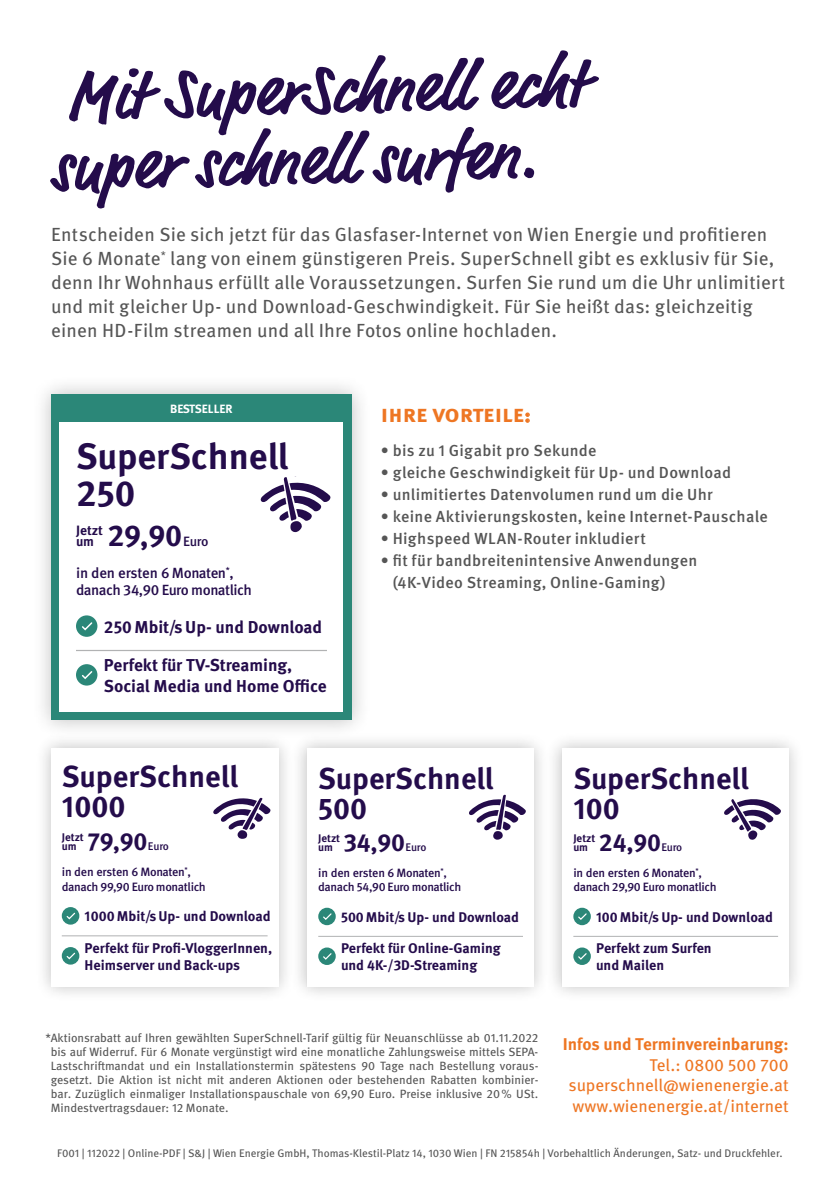
<style>
.page{position:relative;width:840px;height:1191px;background:#fff}
.page>*{position:absolute;margin:0;border:0;box-sizing:border-box;transform-origin:0 0}
.t1{font:700 70px/69.6px "Market Pro";color:#240c4b}
.t2{font:700 36.4px/36.8px "Meta OT";color:#240c4b}
.t3{font:700 30.2px/30.2px "Meta OT";color:#240c4b}
.t4{font:700 30px/30px "Meta OT";color:#240c4b}
.t5{font:700 24.8px "Meta OT";color:#240c4b}
.t6{font:700 24.6px "Meta OT";letter-spacing:-.01em;color:#240c4b}
.t7{font:700 24px "Meta OT";color:#ee7623}
.t8{font:19px/24px "Meta OT";letter-spacing:.01em;color:#565656}
.t9{font:700 17.2px/20.6px "Meta OT";color:#240c4b}
.t10{font:17px/20.4px "Meta OT";color:#ee7623;text-align:justify}
.t11{font:700 17px "Meta OT";letter-spacing:-.005em;color:#ee7623}
.t12{font:500 16px/22px "Meta OT";letter-spacing:.015em;color:#565656}
.t13{font:500 14.8px/17.6px "Meta OT";letter-spacing:-.03em;color:#240c4b}
.t14{font:700 14.2px/17px "Meta OT";color:#240c4b}
.t15{font:700 14px/16.8px "Meta OT";color:#240c4b}
.t16{font:700 13.6px/11px "Meta OT";color:#240c4b}
.t17{font:500 13.6px "Meta OT";color:#240c4b}
.t18{font:12px/14px "Meta OT";color:#565656;text-align:justify}
.t19{font:500 12px/14.4px "Meta OT";letter-spacing:-.03em;color:#240c4b}
.t20{font:700 12px "Meta OT";letter-spacing:-.005em;color:#fff}
.t21{font:11px "Meta OT";color:#565656}
.t22{font:700 11px/9px "Meta OT";letter-spacing:-.01em;color:#240c4b}
.t23{font:500 11px "Meta OT";letter-spacing:-.02em;color:#240c4b}
.s1{font-size:19.6px}
</style>
<div class="page">
<div style="left:290px;top:732px;width:259px;height:270px;background:#000;opacity:.25"></div>
<div style="left:307px;top:748px;width:226px;height:238px;background:#fff"></div>
<svg style="left:469px;top:794px;width:56px;height:45px"></svg>
<div style="left:318px;top:907px;width:17px;height:18px;background:#2b8778;border-radius:50%"></div>
<svg style="left:323px;top:913px;width:9px;height:7px"></svg>
<div style="left:318px;top:947px;width:17px;height:18px;background:#2b8778;border-radius:50%"></div>
<svg style="left:323px;top:953px;width:9px;height:7px"></svg>
<hr style="left:318px;top:936px;width:204px;height:1px;background:#b1b2b3">
<div style="left:35px;top:732px;width:259px;height:270px;background:#000;opacity:.25"></div>
<div style="left:51px;top:748px;width:227px;height:238px;background:#fff"></div>
<div style="left:62px;top:907px;width:17px;height:17px;background:#2b8778;border-radius:50%"></div>
<svg style="left:66px;top:912px;width:10px;height:8px"></svg>
<div style="left:62px;top:947px;width:17px;height:17px;background:#2b8778;border-radius:50%"></div>
<svg style="left:66px;top:952px;width:10px;height:8px"></svg>
<svg style="left:213px;top:797px;width:57px;height:41px"></svg>
<hr style="left:62px;top:935px;width:205px;height:1px;background:#b1b2b3">
<div style="left:545px;top:732px;width:259px;height:270px;background:#000;opacity:.25"></div>
<div style="left:561px;top:748px;width:227px;height:238px;background:#fff"></div>
<svg style="left:724px;top:799px;width:56px;height:40px"></svg>
<div style="left:573px;top:907px;width:17px;height:18px;background:#2b8778;border-radius:50%"></div>
<svg style="left:578px;top:913px;width:9px;height:7px"></svg>
<div style="left:573px;top:947px;width:17px;height:18px;background:#2b8778;border-radius:50%"></div>
<svg style="left:578px;top:953px;width:9px;height:7px"></svg>
<hr style="left:573px;top:936px;width:204px;height:1px;background:#b1b2b3">
<div style="left:32px;top:374px;width:339px;height:365px;background:#000;opacity:.25"></div>
<div style="left:51px;top:394px;width:300px;height:326px;background:#2b8778"></div>
<div style="left:60px;top:422px;width:283px;height:289px;background:#fff"></div>
<svg style="left:260px;top:477px;width:70px;height:55px"></svg>
<hr style="left:76px;top:650px;width:251px;height:1px;background:#b1b2b3">
<div style="left:76px;top:615px;width:21px;height:22px;background:#2b8778;border-radius:50%"></div>
<svg style="left:82px;top:622px;width:11px;height:9px"></svg>
<div style="left:76px;top:664px;width:21px;height:21px;background:#2b8778;border-radius:50%"></div>
<svg style="left:82px;top:671px;width:11px;height:9px"></svg>
<h1 class="t1" style="left:47px;top:67px;width:537px;rotate:-2deg">Mit SuperSchnell echt super schnell surfen.</h1>
<p class="t8" style="left:51px;top:223px;width:735px">Entscheiden Sie sich jetzt für das Glasfaser-Internet von Wien Energie und profitieren Sie 6 Monate<sup>*</sup> lang von einem günstigeren Preis. SuperSchnell gibt es exklusiv für Sie, denn Ihr Wohnhaus erfüllt alle Voraussetzungen. Surfen Sie rund um die Uhr unlimitiert und mit gleicher Up- und Download-Geschwindigkeit. Für Sie heißt das: gleichzeitig einen HD-Film streamen und all Ihre Fotos online hochladen.</p>
<p class="t20" style="left:170px;top:401px;width:64px">BESTSELLER</p>
<h2 class="t2" style="left:76px;top:438px;width:214px">SuperSchnell<br>250</h2>
<h3 class="t3" style="left:107px;top:521px;width:76px">29,90</h3>
<p class="t16" style="left:76px;top:525px;width:28px">Jetzt um</p>
<p class="t17" style="left:183px;top:533px;width:27px">Euro</p>
<p class="t13" style="left:76px;top:564px;width:177px">in den ersten 6 Monaten<sup>*</sup>, danach 34,90 Euro monatlich</p>
<h3 class="t9" style="left:104px;top:616px;width:220px">250 Mbit/s Up- und Download</h3>
<h3 class="t9" style="left:104px;top:655px;width:224px">Perfekt für TV-Streaming,<br>Social Media und Home Office</h3>
<h3 class="t7" style="left:381px;top:398px;width:151px">ihre vorteile<span class="s1">:</span></h3>
<h3 class="t12" style="left:381px;top:440px;width:217px">• bis zu 1 Gigabit pro Sekunde</h3>
<h3 class="t12" style="left:381px;top:462px;width:351px">• gleiche Geschwindigkeit für Up- und Download</h3>
<h3 class="t12" style="left:381px;top:484px;width:333px">• unlimitiertes Datenvolumen rund um die Uhr</h3>
<h3 class="t12" style="left:381px;top:506px;width:388px">• keine Aktivierungskosten, keine Internet-Pauschale</h3>
<h3 class="t12" style="left:381px;top:528px;width:266px">• Highspeed WLAN-Router inkludiert</h3>
<h3 class="t12" style="left:392px;top:550px;width:306px;text-indent:-12px">• fit für bandbreitenintensive Anwendungen (4K-Video Streaming, Online-Gaming)</h3>
<h3 class="t3" style="left:62px;top:762px;width:178px">SuperSchnell<br>1000</h3>
<h3 class="t4" style="left:318px;top:763px;width:177px">SuperSchnell<br>500</h3>
<h3 class="t4" style="left:573px;top:763px;width:177px">SuperSchnell<br>100</h3>
<h3 class="t5" style="left:87px;top:826px;width:61px">79,90</h3>
<p class="t22" style="left:62px;top:833px;width:23px">Jetzt um</p>
<p class="t23" style="left:148px;top:839px;width:23px">Euro</p>
<h3 class="t6" style="left:343px;top:827px;width:63px">34,90</h3>
<p class="t22" style="left:318px;top:834px;width:23px">Jetzt um</p>
<p class="t23" style="left:405px;top:840px;width:22px">Euro</p>
<h3 class="t6" style="left:598px;top:827px;width:63px">24,90</h3>
<p class="t22" style="left:573px;top:834px;width:23px">Jetzt um</p>
<p class="t23" style="left:661px;top:840px;width:22px">Euro</p>
<p class="t19" style="left:62px;top:864px;width:145px">in den ersten 6 Monaten<sup>*</sup>, danach 99,90 Euro monatlich</p>
<p class="t14" style="left:85px;top:908px;width:187px">1000 Mbit/s Up- und Download</p>
<p class="t14" style="left:85px;top:939px;width:189px">Perfekt für Profi-VloggerInnen,<br>Heimserver und Back-ups</p>
<p class="t19" style="left:318px;top:865px;width:144px">in den ersten 6 Monaten<sup>*</sup>, danach 54,90 Euro monatlich</p>
<p class="t15" style="left:341px;top:908px;width:179px">500 Mbit/s Up- und Download</p>
<p class="t15" style="left:341px;top:940px;width:161px">Perfekt für Online-Gaming und 4K-/3D-Streaming</p>
<p class="t19" style="left:573px;top:865px;width:145px">in den ersten 6 Monaten<sup>*</sup>, danach 29,90 Euro monatlich</p>
<p class="t15" style="left:595px;top:908px;width:178px">100 Mbit/s Up- und Download</p>
<p class="t15" style="left:595px;top:940px;width:117px">Perfekt zum Surfen und Mailen</p>
<p class="t18" style="left:51px;top:1030px;width:489px;text-indent:-5px">*Aktionsrabatt auf Ihren gewählten SuperSchnell-Tarif gültig für Neuanschlüsse ab 01.11.2022 bis auf Widerruf. Für 6 Monate vergünstigt wird eine monatliche Zahlungsweise mittels SEPA-Lastschriftmandat und ein Installationstermin spätestens 90 Tage nach Bestellung voraus&shy;gesetzt. Die Aktion ist nicht mit anderen Aktionen oder bestehenden Rabatten kombinier&shy;bar. Zuzüglich einmaliger Installationspauschale von 69,90 Euro. Preise inklusive 20% USt.<br>Mindestvertragsdauer: 12 Monate.</p>
<h3 class="t11" style="left:562px;top:1033px;width:227px">Infos und Terminvereinbarung:</h3>
<h3 class="t10" style="left:568px;top:1054px;width:221px;text-indent:81px">Tel.: 0800 500 700 superschnell@wienenergie.at www.wienenergie.at/internet</h3>
<p class="t21" style="left:57px;top:1146px;width:726px">F001 | 112022 | Online-PDF | S&amp;J | Wien Energie GmbH, Thomas-Klestil-Platz 14, 1030 Wien | FN 215854h | Vorbehaltlich Änderungen, Satz- und Druckfehler.</p>
</div>
